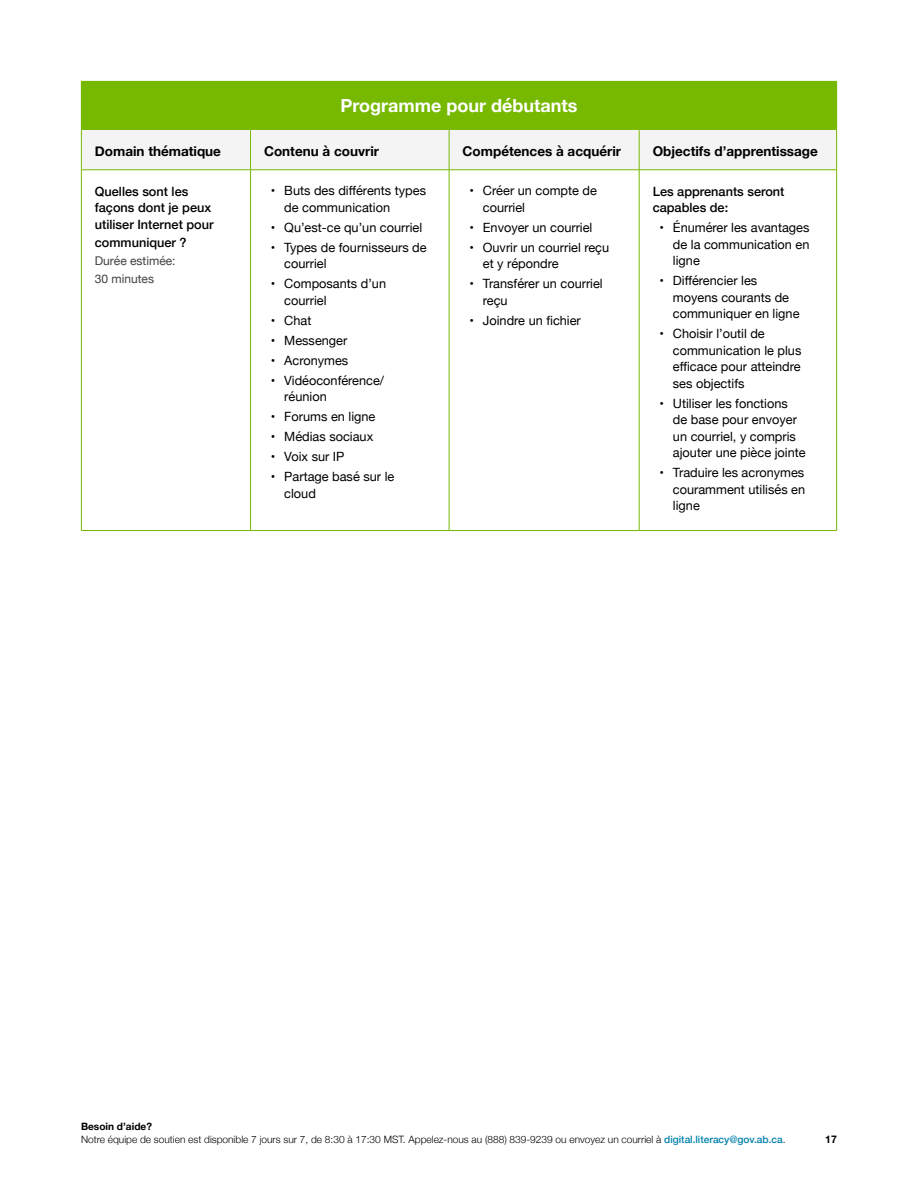
<style>
.page{position:relative;width:918px;height:1188px;background:#fff}
.page>*{position:absolute;margin:0;border:0;box-sizing:border-box;transform-origin:0 0}
.t1{font:700 18px "Helvetica Neue";color:#fff}
.t2{font:700 13.5px "Helvetica Neue";color:#000}
.t3{font:12.75px/16.5px "Helvetica Neue";color:#000}
.t4{font:500 12.75px/16.5px "Helvetica Neue";color:#000}
.t5{font:12px/18px "Helvetica Neue";color:#414042}
.t6{font:700 10.5px "Helvetica Neue";color:#000}
.t7{font:300 10.2px/13.5px "Helvetica Neue";color:#000}
.s1{font-weight:700}
.s2{font-weight:500;color:#0081ab}
</style>
<div class="page">
<div style="left:81px;top:81px;width:756px;height:48px;background:#77b800"></div>
<div style="left:82px;top:130px;width:754px;height:40px;background:#f4f4f4"></div>
<hr style="left:81px;top:129px;width:170px;height:1px;background:#77b800">
<hr style="left:251px;top:129px;width:198px;height:1px;background:#77b800">
<hr style="left:449px;top:129px;width:190px;height:1px;background:#77b800">
<hr style="left:639px;top:129px;width:198px;height:1px;background:#77b800">
<hr style="left:81px;top:130px;width:1px;height:40px;background:#77b800">
<hr style="left:250px;top:130px;width:1px;height:40px;background:#77b800">
<hr style="left:449px;top:130px;width:1px;height:40px;background:#77b800">
<hr style="left:639px;top:130px;width:1px;height:40px;background:#77b800">
<hr style="left:836px;top:130px;width:1px;height:40px;background:#77b800">
<hr style="left:81px;top:170px;width:170px;height:1px;background:#77b800">
<hr style="left:81px;top:170px;width:1px;height:360px;background:#77b800">
<hr style="left:251px;top:170px;width:198px;height:1px;background:#77b800">
<hr style="left:250px;top:170px;width:1px;height:360px;background:#77b800">
<hr style="left:449px;top:170px;width:190px;height:1px;background:#77b800">
<hr style="left:449px;top:170px;width:1px;height:360px;background:#77b800">
<hr style="left:639px;top:170px;width:198px;height:1px;background:#77b800">
<hr style="left:639px;top:170px;width:1px;height:360px;background:#77b800">
<hr style="left:836px;top:170px;width:1px;height:360px;background:#77b800">
<hr style="left:81px;top:530px;width:170px;height:1px;background:#77b800">
<hr style="left:251px;top:530px;width:198px;height:1px;background:#77b800">
<hr style="left:449px;top:530px;width:190px;height:1px;background:#77b800">
<hr style="left:639px;top:530px;width:198px;height:1px;background:#77b800">
<h1 class="t1" style="left:341px;top:92px;width:238px">Programme pour débutants</h1>
<p class="t2" style="left:95px;top:141px;width:128px">Domain thématique</p>
<p class="t2" style="left:264px;top:141px;width:117px">Contenu à couvrir</p>
<p class="t2" style="left:463px;top:141px;width:160px">Compétences à acquérir</p>
<p class="t2" style="left:653px;top:141px;width:167px">Objectifs d’apprentissage</p>
<p class="t4" style="left:95px;top:182px;width:120px">Quelles sont les façons dont je peux utiliser Internet pour</p>
<p class="t4" style="left:95px;top:233px;width:93px">communiquer ?</p>
<p class="t5" style="left:95px;top:252px;width:82px">Durée estimée:<br>30 minutes</p>
<p class="t3" style="left:483px;top:183px;width:116px;text-indent:-14px">• Créer un compte de courriel</p>
<p class="t3" style="left:469px;top:220px;width:125px">• Envoyer un courriel</p>
<p class="t3" style="left:483px;top:240px;width:128px;text-indent:-14px">• Ouvrir un courriel reçu et y répondre</p>
<p class="t3" style="left:483px;top:276px;width:121px;text-indent:-14px">• Transférer un courriel reçu</p>
<p class="t3" style="left:469px;top:313px;width:113px">• Joindre un fichier</p>
<p class="t3" style="left:284px;top:183px;width:143px;text-indent:-14px">• Buts des différents types de communication</p>
<p class="t3" style="left:271px;top:220px;width:153px">• Qu’est-ce qu’un courriel</p>
<p class="t3" style="left:284px;top:240px;width:144px;text-indent:-14px">• Types de fournisseurs de courriel</p>
<p class="t3" style="left:284px;top:276px;width:103px;text-indent:-14px">• Composants d’un courriel</p>
<p class="t3" style="left:271px;top:313px;width:42px">• Chat</p>
<p class="t3" style="left:271px;top:333px;width:78px">• Messenger</p>
<p class="t3" style="left:271px;top:353px;width:79px">• Acronymes</p>
<p class="t3" style="left:284px;top:373px;width:101px;text-indent:-14px">• Vidéoconférence/ réunion</p>
<p class="t3" style="left:271px;top:409px;width:106px">• Forums en ligne</p>
<p class="t3" style="left:271px;top:429px;width:104px">• Médias sociaux</p>
<p class="t3" style="left:271px;top:449px;width:75px">• Voix sur IP</p>
<p class="t3" style="left:284px;top:469px;width:112px;text-indent:-14px">• Partage basé sur le cloud</p>
<p class="t4" style="left:653px;top:182px;width:133px">Les apprenants seront capables de:</p>
<p class="t3" style="left:673px;top:220px;width:138px;text-align:justify;text-indent:-14px">• Énumérer les avantages de la communication en ligne</p>
<p class="t3" style="left:673px;top:273px;width:128px;text-indent:-14px">• Différencier les moyens courants de communiquer en ligne</p>
<p class="t3" style="left:673px;top:326px;width:130px;text-indent:-14px">• Choisir l’outil de communication le plus efficace pour atteindre ses objectifs</p>
<p class="t3" style="left:673px;top:396px;width:134px;text-indent:-14px">• Utiliser les fonctions<br>de base pour envoyer un courriel, y compris ajouter une pièce jointe</p>
<p class="t3" style="left:673px;top:465px;width:134px;text-align:justify;text-indent:-14px">• Traduire les acronymes couramment utilisés en ligne</p>
<p class="t7" style="left:81px;top:1119px;width:706px"><span class="s1">Besoin d’aide?<br></span>Notre équipe de soutien est disponible 7 jours sur 7, de 8:30 à 17:30 MST. Appelez-nous au (888) 839-9239 ou envoyez un courriel à <span class="s2">digital.literacy@gov.ab.ca</span>.</p>
<p class="t6" style="left:825px;top:1131px;width:13px">17</p>
</div>
